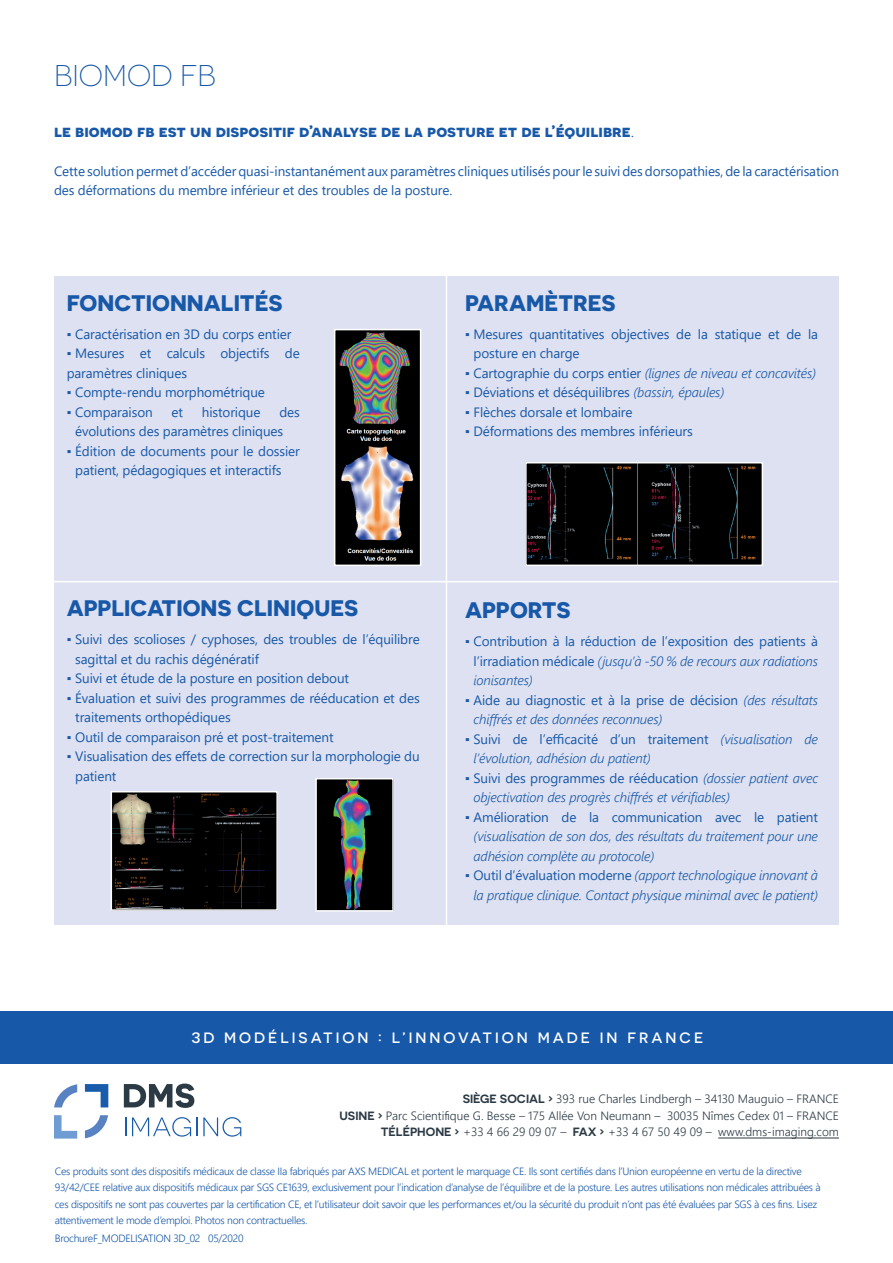
<style>
.page{position:relative;width:893px;height:1263px;background:#fff}
.page>*{position:absolute;margin:0;border:0;box-sizing:border-box;transform-origin:0 0}
.t1{font:300 30px "Novecentosanswide";color:#1858a8}
.t2{font:700 22.5px "Novecentosanswide";color:#1858a8}
.t3{font:700 16.5px "Novecentosanswide";color:#1858a8}
.t4{font:500 15px "Novecentosanswide";letter-spacing:.2em;color:#fff}
.t5{font:13.5px/19.5px "Segoe UI";letter-spacing:-.01em;color:#1858a8}
.t6{font:italic 300 13.5px/19.5px "Segoe UI";letter-spacing:-.01em;color:#1858a8}
.t7{font:300 12px/16.5px "Segoe UI";color:#2b3a45;text-align:right}
.t8{font:300 10.5px/16.5px "Segoe UI";letter-spacing:-.025em;color:#1858a8}
.s1{font-weight:400}
.s2{font-weight:400;font-style:normal}
.s3{font-weight:300;font-style:italic}
.s4{font-family:"Novecentosanswide";font-weight:600}
</style>
<div class="page">
<svg style="left:124px;top:1083px;width:70px;height:25px"></svg>
<svg style="left:125px;top:1117px;width:1px;height:19px"></svg>
<svg style="left:132px;top:1117px;width:109px;height:19px"></svg>
<svg style="left:85px;top:1084px;width:23px;height:23px"></svg>
<svg style="left:54px;top:1084px;width:23px;height:23px"></svg>
<svg style="left:54px;top:1115px;width:23px;height:23px"></svg>
<svg style="left:85px;top:1115px;width:23px;height:23px"></svg>
<div style="left:0;top:1011px;width:893px;height:52px;background:#1858a8"></div>
<hr style="left:718px;top:1138px;width:121px;height:1px;background:#2b3a45">
<div style="left:54px;top:276px;width:785px;height:649px;background:#dde1f1"></div>
<img style="left:318px;top:781px;width:73px;height:127px">
<div style="left:315px;top:778px;width:79px;height:133px;border:2px solid #fff"></div>
<img style="left:337px;top:332px;width:81px;height:231px">
<div style="left:334px;top:329px;width:87px;height:237px;border:2px solid #fff"></div>
<hr style="left:446px;top:276px;width:1px;height:649px;background:#fff">
<hr style="left:53px;top:581px;width:785px;height:1px;background:#fff">
<img style="left:528px;top:465px;width:232px;height:98px">
<div style="left:525px;top:462px;width:238px;height:104px;border:2px solid #fff"></div>
<img style="left:114px;top:794px;width:161px;height:114px">
<div style="left:111px;top:791px;width:167px;height:120px;border:2px solid #fff"></div>
<h1 class="t1" style="left:54px;top:59px;width:164px">BIOMOD FB</h1>
<p class="t3" style="left:54px;top:121px;width:582px">le biomod fb est un dispositif d’analyse de la posture et de l’équilibre<span class="s1">.</span></p>
<p class="t5" style="left:54px;top:160px;width:786px">Cette solution permet d’accéder quasi-instantanément aux paramètres cliniques utilisés pour le suivi des dorsopathies, de la caractérisation des déformations du membre inférieur et des troubles de la posture.</p>
<h2 class="t2" style="left:67px;top:289px;width:217px">FONCTIONNALITÉS</h2>
<p class="t5" style="left:67px;top:323px;width:226px">▪ Caractérisation en 3D du corps entier</p>
<p class="t5" style="left:67px;top:342px;width:234px">▪ Mesures et calculs objectifs de paramètres cliniques</p>
<p class="t5" style="left:67px;top:381px;width:200px">▪ Compte-rendu morphométrique</p>
<p class="t5" style="left:67px;top:401px;width:87px">▪ Comparaison</p>
<p class="t5" style="left:172px;top:401px;width:13px">et</p>
<p class="t5" style="left:202px;top:401px;width:60px">historique</p>
<p class="t5" style="left:75px;top:401px;width:226px;text-indent:204px">des évolutions des paramètres cliniques</p>
<p class="t5" style="left:75px;top:440px;width:226px;text-indent:-9px">▪ Édition de documents pour le dossier patient, pédagogiques et interactifs</p>
<h2 class="t2" style="left:465px;top:289px;width:152px">PARAMÈTRES</h2>
<p class="t5" style="left:474px;top:323px;width:346px;text-indent:-9px">▪ Mesures quantitatives objectives de la statique et de la posture en charge</p>
<p class="t6" style="left:465px;top:361px;width:353px"><span class="s2">▪ Cartographie du corps entier</span> (lignes de niveau et concavités)</p>
<p class="t5" style="left:465px;top:381px;width:261px">▪ Déviations et déséquilibres <span class="s3">(bassin, épaules)</span></p>
<p class="t5" style="left:465px;top:401px;width:169px">▪ Flèches dorsale et lombaire</p>
<p class="t5" style="left:465px;top:420px;width:229px">▪ Déformations des membres inférieurs</p>
<h2 class="t2" style="left:67px;top:594px;width:293px">APPLICATIONS CLINIQUES</h2>
<p class="t5" style="left:75px;top:628px;width:346px;text-indent:-9px">▪ Suivi des scolioses / cyphoses, des troubles de l’équilibre sagittal et du rachis dégénératif</p>
<p class="t5" style="left:67px;top:667px;width:284px">▪ Suivi et étude de la posture en position debout</p>
<p class="t5" style="left:75px;top:687px;width:346px;text-indent:-9px">▪ Évaluation et suivi des programmes de rééducation et des traitements orthopédiques</p>
<p class="t5" style="left:67px;top:726px;width:268px">▪ Outil de comparaison pré et post-traitement</p>
<p class="t5" style="left:75px;top:745px;width:346px;text-indent:-9px">▪ Visualisation des effets de correction sur la morphologie du patient</p>
<h2 class="t2" style="left:465px;top:596px;width:107px">APPORTS</h2>
<p class="t5" style="left:474px;top:630px;width:346px;text-align:justify;text-indent:-9px">▪ Contribution à la réduction de l’exposition des patients à l’irradiation médicale <span class="s3">(jusqu’à -50 % de recours aux radiations ionisantes)</span></p>
<p class="t6" style="left:474px;top:688px;width:346px;text-indent:-9px"><span class="s2">▪ Aide au diagnostic et à la prise de décision</span> (des résultats chiffrés et des données reconnues)</p>
<p class="t6" style="left:474px;top:727px;width:346px;text-indent:-9px"><span class="s2">▪ Suivi de l’efficacité d’un traitement</span> (visualisation de l’évolution, adhésion du patient)</p>
<p class="t6" style="left:474px;top:766px;width:346px;text-indent:-9px"><span class="s2">▪ Suivi des programmes de rééducation</span> (dossier patient avec objectivation des progrès chiffrés et vérifiables)</p>
<p class="t5" style="left:465px;top:806px;width:354px">▪ Amélioration de la communication avec le patient</p>
<p class="t6" style="left:474px;top:824px;width:346px">(visualisation de son dos, des résultats du traitement pour une adhésion complète au protocole)</p>
<p class="t6" style="left:465px;top:863px;width:354px;text-align:right"><span class="s2">▪ Outil d’évaluation moderne</span> (apport technologique innovant à la pratique clinique. Contact physique minimal avec le patient)</p>
<p class="t4" style="left:191px;top:1029px;width:513px">3D MODÉLISATION : L’INNOVATION MADE IN FRANCE</p>
<p class="t7" style="left:340px;top:1090px;width:501px"><span class="s4">SIÈGE SOCIAL ›</span> 393 rue Charles Lindbergh – 34130 Mauguio – FRANCE<br><span class="s4">USINE ›</span> Parc Scientifique G. Besse – 175 Allée Von Neumann – 30035 Nîmes Cedex 01 – FRANCE<br><span class="s4">TÉLÉPHONE ›</span> +33 4 66 29 09 07 – <span class="s4">FAX ›</span> +33 4 67 50 49 09 – www.dms-imaging.com</p>
<p class="t8" style="left:55px;top:1161px;width:768px">Ces produits sont des dispositifs médicaux de classe IIa fabriqués par AXS MEDICAL et portent le marquage CE. Ils sont certifiés dans l’Union européenne en vertu de la directive 93/42/CEE relative aux dispositifs médicaux par SGS CE1639, exclusivement pour l’indication d’analyse de l’équilibre et de la posture. Les autres utilisations non médicales attribuées à ces dispositifs ne sont pas couvertes par la certification CE, et l’utilisateur doit savoir que les performances et/ou la sécurité du produit n’ont pas été évaluées par SGS à ces fins. Lisez attentivement le mode d’emploi. Photos non contractuelles.</p>
<p class="t8" style="left:55px;top:1229px;width:190px">BrochureF_MODELISATION 3D_02 05/2020</p>
</div>
